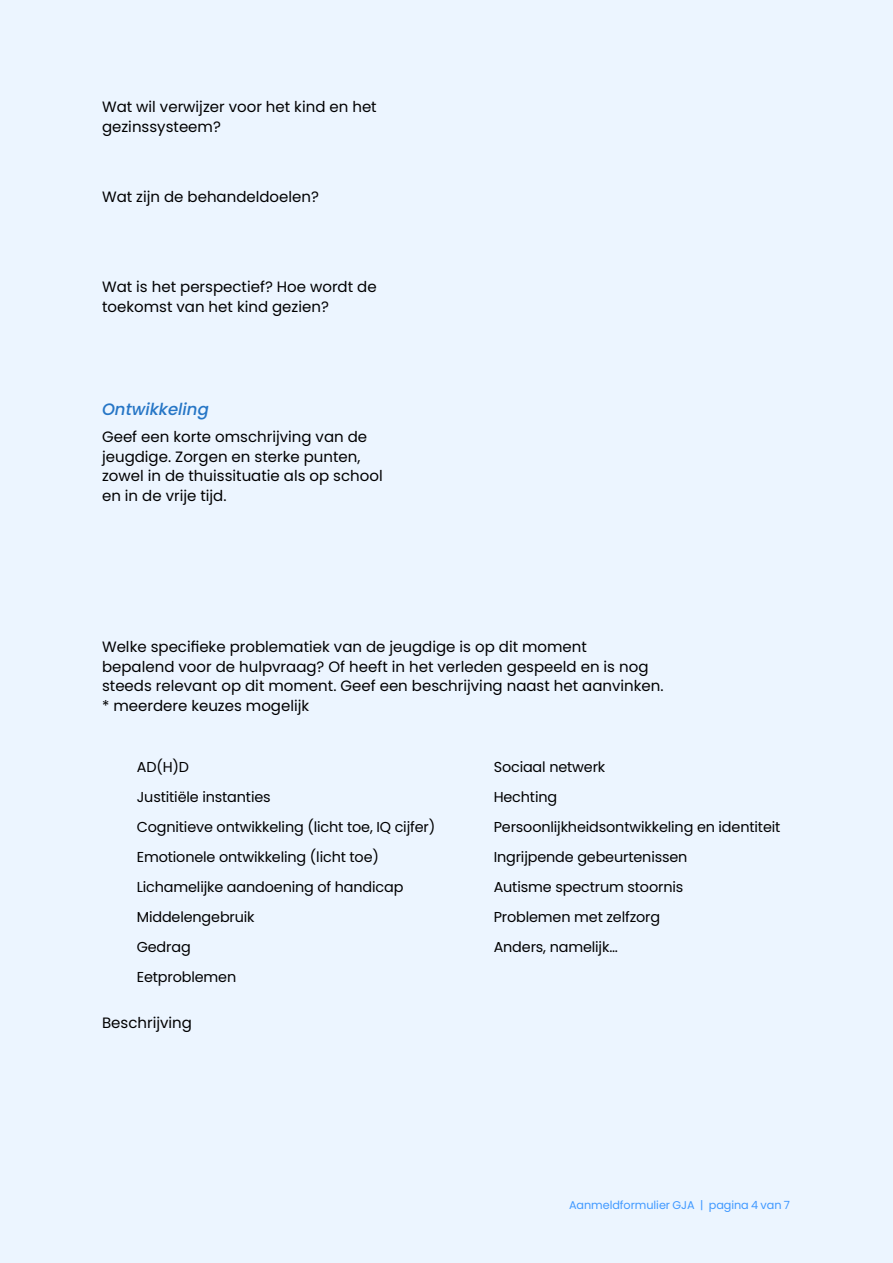
<style>
.page{position:relative;width:893px;height:1263px;background:#ecf5ff}
.page>*{position:absolute;margin:0;border:0;box-sizing:border-box;transform-origin:0 0}
.t1{font:italic 500 16.5px "Poppins";color:#2676c6}
.t2{font:15px/19.5px "Poppins";color:#000}
.t3{font:14.4px/30px "Poppins";letter-spacing:-.01em;color:#000}
.t4{font:11.25px "Poppins";letter-spacing:-.005em;color:#4099ff}
</style>
<div class="page">
<p class="t2" style="left:102px;top:97px;width:276px">Wat wil verwijzer voor het kind en het gezinssysteem?</p>
<p class="t2" style="left:102px;top:187px;width:218px">Wat zijn de behandeldoelen?</p>
<p class="t2" style="left:102px;top:277px;width:276px">Wat is het perspectief? Hoe wordt de toekomst van het kind gezien?</p>
<p class="t1" style="left:102px;top:400px;width:108px">Ontwikkeling</p>
<p class="t2" style="left:102px;top:427px;width:282px">Geef een korte omschrijving van de jeugdige. Zorgen en sterke punten, zowel in de thuissituatie als op school en in de vrije tijd.</p>
<p class="t2" style="left:102px;top:637px;width:563px">Welke specifieke problematiek van de jeugdige is op dit moment<br>bepalend voor de hulpvraag? Of heeft in het verleden gespeeld en is nog steeds relevant op dit moment. Geef een beschrijving naast het aanvinken. * meerdere keuzes mogelijk</p>
<p class="t3" style="left:137px;top:752px;width:300px">AD(H)D<br>Justitiële instanties<br>Cognitieve ontwikkeling (licht toe, IQ cijfer)<br>Emotionele ontwikkeling (licht toe)<br>Lichamelijke aandoening of handicap<br>Middelengebruik<br>Gedrag<br>Eetproblemen</p>
<p class="t3" style="left:494px;top:752px;width:288px">Sociaal netwerk<br>Hechting<br>Persoonlijkheidsontwikkeling en identiteit<br>Ingrijpende gebeurtenissen<br>Autisme spectrum stoornis<br>Problemen met zelfzorg<br>Anders, namelijk…</p>
<p class="t2" style="left:102px;top:1013px;width:91px">Beschrijving</p>
<p class="t4" style="left:569px;top:1198px;width:222px">Aanmeldformulier GJA | pagina 4 van 7</p>
</div>
